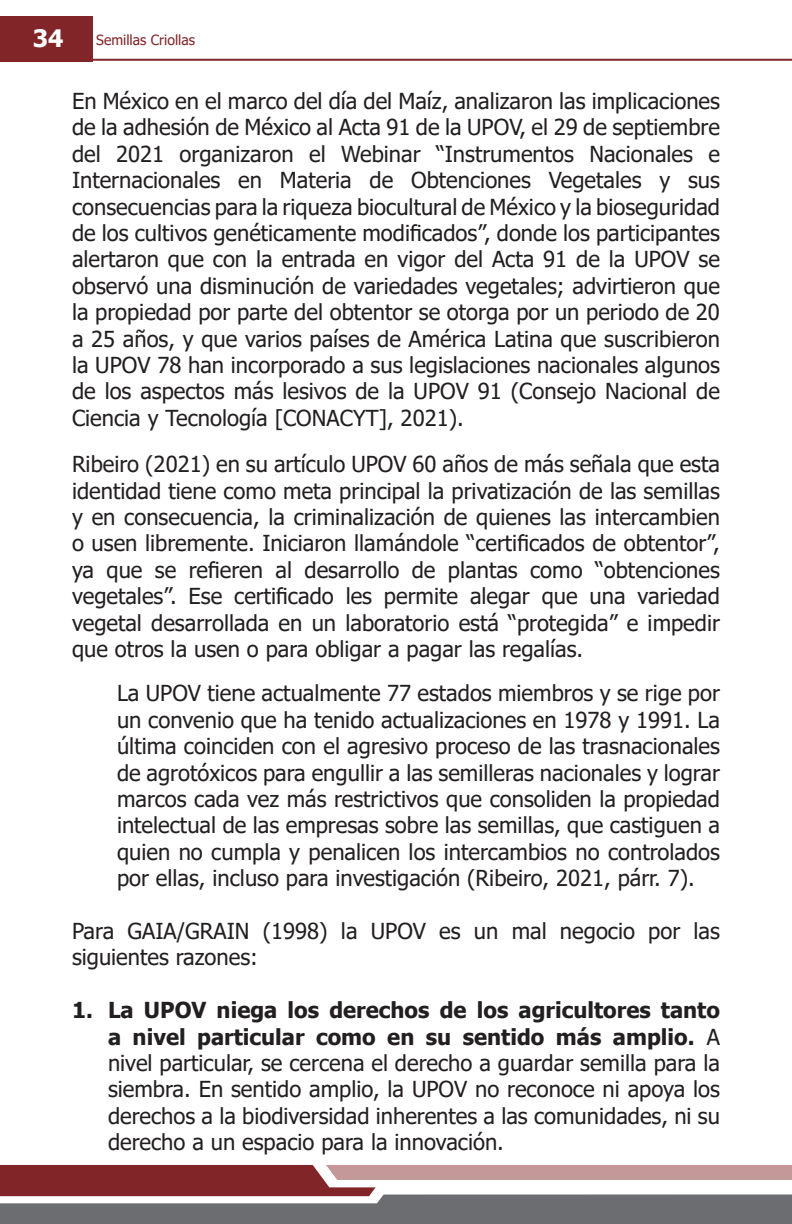
<style>
.page{position:relative;width:792px;height:1224px;background:#fff}
.page>*{position:absolute;margin:0;border:0;box-sizing:border-box;transform-origin:0 0}
.t1{font:700 24px "Tahoma";color:#fff}
.t2{font:22px/26.4px "Tahoma";color:#231f20;text-align:justify}
.t3{font:14px "Tahoma";color:#822528}
.s1{font-weight:700}
</style>
<div class="page">
<svg style="left:0;top:1165px;width:792px;height:59px"></svg>
<div style="left:0;top:16px;width:93px;height:45px;background:#822528"></div>
<hr style="left:91px;top:59px;width:701px;height:2px;background:#822528">
<p class="t1" style="left:33px;top:21px;width:32px">34</p>
<p class="t3" style="left:96px;top:31px;width:100px">Semillas Criollas</p>
<p class="t2" style="left:72px;top:89px;width:650px">En México en el marco del día del Maíz, analizaron las implicaciones de la adhesión de México al Acta 91 de la UPOV, el 29 de septiembre del 2021 organizaron el Webinar “Instrumentos Nacionales e Internacionales en Materia de Obtenciones Vegetales y sus consecuencias para la riqueza biocultural de México y la bioseguridad de los cultivos genéticamente modificados”, donde los participantes alertaron que con la entrada en vigor del Acta 91 de la UPOV se observó una disminución de variedades vegetales; advirtieron que la propiedad por parte del obtentor se otorga por un periodo de 20 a 25 años, y que varios países de América Latina que suscribieron la UPOV 78 han incorporado a sus legislaciones nacionales algunos de los aspectos más lesivos de la UPOV 91 (Consejo Nacional de Ciencia y Tecnología [CONACYT], 2021).</p>
<p class="t2" style="left:72px;top:452px;width:650px">Ribeiro (2021) en su artículo UPOV 60 años de más señala que esta identidad tiene como meta principal la privatización de las semillas y en consecuencia, la criminalización de quienes las intercambien o usen libremente. Iniciaron llamándole “certificados de obtentor”, ya que se refieren al desarrollo de plantas como “obtenciones vegetales”. Ese certificado les permite alegar que una variedad vegetal desarrollada en un laboratorio está “protegida” e impedir que otros la usen o para obligar a pagar las regalías.</p>
<p class="t2" style="left:117px;top:681px;width:605px">La UPOV tiene actualmente 77 estados miembros y se rige por un convenio que ha tenido actualizaciones en 1978 y 1991. La última coinciden con el agresivo proceso de las trasnacionales de agrotóxicos para engullir a las semilleras nacionales y lograr marcos cada vez más restrictivos que consoliden la propiedad intelectual de las empresas sobre las semillas, que castiguen a quien no cumpla y penalicen los intercambios no controlados por ellas, incluso para investigación (Ribeiro, 2021, párr. 7).</p>
<p class="t2" style="left:72px;top:919px;width:650px">Para GAIA/GRAIN (1998) la UPOV es un mal negocio por las siguientes razones:</p>
<p class="t2" style="left:108px;top:998px;width:614px;text-indent:-36px"><span class="s1">1. La UPOV niega los derechos de los agricultores tanto a nivel particular como en su sentido más amplio.</span> A nivel particular, se cercena el derecho a guardar semilla para la siembra. En sentido amplio, la UPOV no reconoce ni apoya los derechos a la biodiversidad inherentes a las comunidades, ni su derecho a un espacio para la innovación.</p>
</div>
